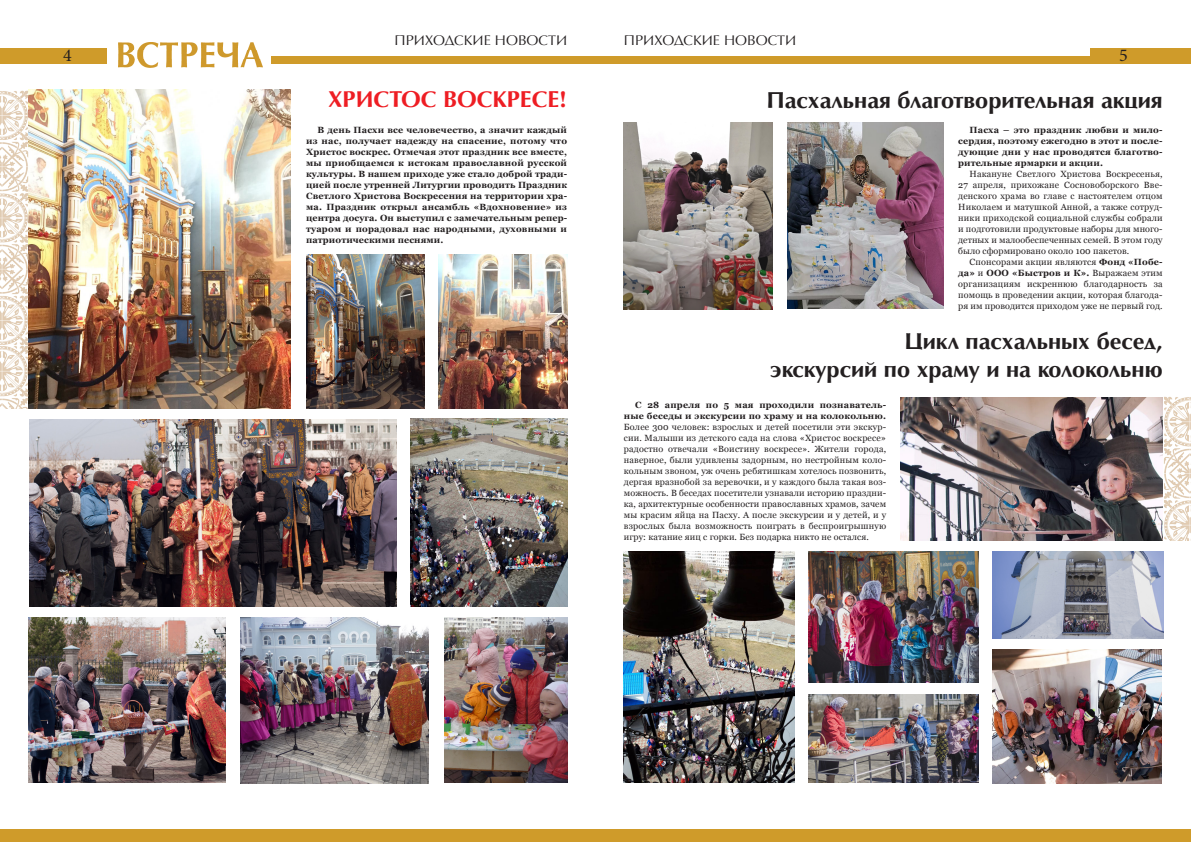
<style>
.page{position:relative;width:1191px;height:842px;background:#fff}
.page>*{position:absolute;margin:0;border:0;box-sizing:border-box;transform-origin:0 0}
.pfu{font:700 23px "AG Opus High Resolution";color:#231f20}
.pfu-2{font:700 23px "AG Opus High Resolution";color:#ee1d23}
.t1{font:18px "Minion Pro";color:#231f20}
.РУБРИКА{font:14px "AG Opus High Resolution";color:#231f20}
.без_висячих_строк{font:9px/11px "Georgia";letter-spacing:.01em;color:#231f20;text-align:justify}
.без_висячих_строк-2{font:700 9px/11px "Georgia";letter-spacing:.02em;color:#231f20;text-align:justify}
.s1{font-weight:700}
</style>
<div class="page">
<div style="left:0;top:48px;width:106px;height:16px;background:#cf9b2a"></div>
<div style="left:1090px;top:48px;width:101px;height:16px;background:#cf9b2a"></div>
<div style="left:271px;top:56px;width:324px;height:8px;background:#cf9b2a"></div>
<div style="left:595px;top:56px;width:596px;height:8px;background:#cf9b2a"></div>
<div style="left:0;top:829px;width:1191px;height:13px;background:#cf9b2a"></div>
<img style="left:118px;top:42px;width:145px;height:25px">
<img style="left:30px;top:419px;width:366px;height:187px">
<img style="left:0;top:90px;width:291px;height:318px">
<img style="left:28px;top:617px;width:197px;height:165px">
<img style="left:240px;top:617px;width:189px;height:166px">
<img style="left:444px;top:617px;width:123px;height:165px">
<img style="left:306px;top:255px;width:119px;height:153px">
<img style="left:410px;top:419px;width:157px;height:187px">
<img style="left:438px;top:255px;width:129px;height:153px">
<img style="left:624px;top:122px;width:148px;height:188px">
<img style="left:900px;top:397px;width:291px;height:143px">
<img style="left:787px;top:122px;width:156px;height:187px">
<img style="left:992px;top:650px;width:169px;height:133px">
<img style="left:992px;top:552px;width:171px;height:86px">
<img style="left:624px;top:551px;width:170px;height:231px">
<img style="left:809px;top:551px;width:169px;height:132px">
<img style="left:808px;top:694px;width:170px;height:88px">
<p class="РУБРИКА" style="left:394px;top:32px;width:174px">ПРИХОДСКИЕ НОВОСТИ</p>
<p class="РУБРИКА" style="left:624px;top:32px;width:174px">ПРИХОДСКИЕ НОВОСТИ</p>
<h2 class="t1" style="left:63px;top:43px;width:10px">4</h2>
<h2 class="t1" style="left:1119px;top:43px;width:10px">5</h2>
<p class="pfu-2" style="left:328px;top:86px;width:240px">ХРИСТОС ВОСКРЕСЕ!</p>
<p class="без_висячих_строк-2" style="left:306px;top:124px;width:262px;text-indent:11px">В день Пасхи все человечество, а значит каждый из нас, получает надежду на спасение, потому что Христос воскрес. Отмечая этот праздник все вместе, мы приобщаемся к истокам православной русской культуры. В нашем приходе уже стало доброй тради&shy;цией после утренней Литургии проводить Праздник Светлого Христова Воскресения на территории хра&shy;ма. Праздник открыл ансамбль «Вдохновение» из центра досуга. Он выступил с замечательным репер&shy;туаром и порадовал нас народными, духовными и патриотическими песнями.</p>
<p class="pfu" style="left:767px;top:87px;width:397px">Пасхальная благотворительная акция</p>
<p class="без_висячих_строк-2" style="left:958px;top:124px;width:206px;text-indent:11px">Пасха – это праздник любви и мило&shy;сердия, поэтому ежегодно в этот и после&shy;дующие дни у нас проводятся благотво&shy;рительные ярмарки и акции.</p>
<p class="без_висячих_строк" style="left:958px;top:169px;width:206px;text-indent:11px">Накануне Светлого Христова Воскресенья, 27 апреля, прихожане Сосновоборского Вве&shy;денского храма во главе с настоятелем отцом Николаем и матушкой Анной, а также сотруд&shy;ники приходской социальной службы собрали и подготовили продуктовые наборы для много&shy;детных и малообеспеченных семей. В этом году было сформировано около 100 пакетов.</p>
<p class="без_висячих_строк" style="left:958px;top:257px;width:206px;text-indent:11px">Спонсорами акции являются <span class="s1">Фонд «Побе&shy;да»</span> и <span class="s1">ООО «Быстров и К».</span> Выражаем этим организациям искреннюю благодарность за помощь в проведении акции, которая благода&shy;ря им проводится приходом уже не первый год.</p>
<p class="pfu" style="left:905px;top:328px;width:259px">Цикл пасхальных бесед,</p>
<p class="pfu" style="left:770px;top:356px;width:394px">экскурсий по храму и на колокольню</p>
<p class="без_висячих_строк" style="left:624px;top:400px;width:264px;text-indent:11px"><span class="s1">С 28 апреля по 5 мая проходили познаватель&shy;ные беседы и экскурсии по храму и на колокольню.<br></span>Более 300 человек: взрослых и детей посетили эти экскур&shy;сии. Малыши из детского сада на слова «Христос воскресе» радостно отвечали «Воистину воскресе». Жители города, наверное, были удивлены задорным, но нестройным коло&shy;кольным звоном, уж очень ребятишкам хотелось позвонить, дергая вразнобой за веревочки, и у каждого была такая воз&shy;можность. В беседах посетители узнавали историю праздни&shy;ка, архитектурные особенности православных храмов, зачем мы красим яйца на Пасху. А после экскурсии и у детей, и у взрослых была возможность поиграть в беспроигрышную игру: катание яиц с горки. Без подарка никто не остался.</p>
</div>
